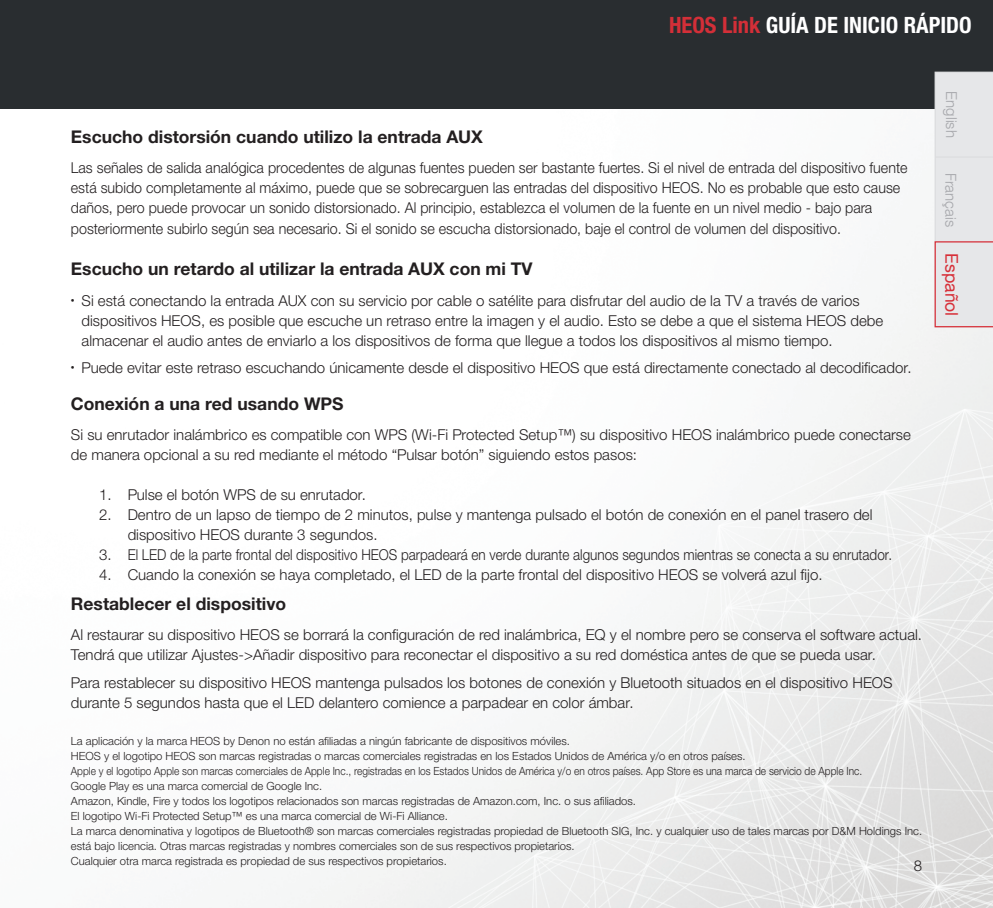
<style>
.page{position:relative;width:993px;height:908px;background:#fff}
.page>*{position:absolute;margin:0;border:0;box-sizing:border-box;transform-origin:0 0}
.t1{font:700 condensed 22.5px "Helvetica Neue LTW1 G";color:#fff}
.t2{font:700 17.5px "Helvetica Neue LTW1 G";color:#231f20}
.t3{font:17.5px "Helvetica Neue LT Com";color:#d73039}
.t4{font:300 15px/20px "Helvetica Neue LTW1 G";color:#231f20}
.t5{font:300 15px/20.5px "Helvetica Neue LTW1 G";color:#231f20;scale:.95 1}
.t6{font:300 15px "Helvetica Neue LT Com";color:#a8a9ad}
.t7{font:300 11.25px/15px "Helvetica Neue LTW1 G";color:#231f20}
.s1{color:#d32f38}
</style>
<div class="page">
<img style="left:592px;top:244px;width:400px;height:663px">
<div style="left:0;top:0;width:992px;height:109px;background:#292d30"></div>
<div style="left:934px;top:72px;width:58px;height:255px;background:#e6e7e9"></div>
<h1 class="t1" style="left:669px;top:12px;width:304px"><span class="s1">HEOS Link</span> GUÍA DE INICIO RÁPIDO</h1>
<p class="t2" style="left:71px;top:126px;width:413px">Escucho distorsión cuando utilizo la entrada AUX</p>
<p class="t5" style="left:71px;top:157px;width:881px">Las señales de salida analógica procedentes de algunas fuentes pueden ser bastante fuertes. Si el nivel de entrada del dispositivo fuente está subido completamente al máximo, puede que se sobrecarguen las entradas del dispositivo HEOS. No es probable que esto cause daños, pero puede provocar un sonido distorsionado. Al principio, establezca el volumen de la fuente en un nivel medio - bajo para posteriormente subirlo según sea necesario. Si el sonido se escucha distorsionado, baje el control de volumen del dispositivo.</p>
<p class="t2" style="left:71px;top:258px;width:463px">Escucho un retardo al utilizar la entrada AUX con mi TV</p>
<p class="t4" style="left:81px;top:290px;width:803px;text-indent:-11px"><sup>•</sup> Si está conectando la entrada AUX con su servicio por cable o satélite para disfrutar del audio de la TV a través de varios dispositivos HEOS, es posible que escuche un retraso entre la imagen y el audio. Esto se debe a que el sistema HEOS debe almacenar el audio antes de enviarlo a los dispositivos de forma que llegue a todos los dispositivos al mismo tiempo.</p>
<p class="t4" style="left:71px;top:357px;width:841px"><sup>•</sup> Puede evitar este retraso escuchando únicamente desde el dispositivo HEOS que está directamente conectado al decodificador.</p>
<p class="t2" style="left:71px;top:392px;width:274px">Conexión a una red usando WPS</p>
<p class="t4" style="left:71px;top:424px;width:841px">Si su enrutador inalámbrico es compatible con WPS (Wi-Fi Protected Setup™) su dispositivo HEOS inalámbrico puede conectarse de manera opcional a su red mediante el método “Pulsar botón” siguiendo estos pasos:</p>
<p class="t4" style="left:99px;top:484px;width:268px">1. Pulse el botón WPS de su enrutador.</p>
<p class="t4" style="left:128px;top:504px;width:746px;text-indent:-28px">2. Dentro de un lapso de tiempo de 2 minutos, pulse y mantenga pulsado el botón de conexión en el panel trasero del dispositivo HEOS durante 3 segundos.</p>
<p class="t4" style="left:99px;top:544px;width:794px">3. El LED de la parte frontal del dispositivo HEOS parpadeará en verde durante algunos segundos mientras se conecta a su enrutador.</p>
<p class="t4" style="left:99px;top:564px;width:724px">4. Cuando la conexión se haya completado, el LED de la parte frontal del dispositivo HEOS se volverá azul fijo.</p>
<p class="t2" style="left:71px;top:592px;width:217px">Restablecer el dispositivo</p>
<p class="t4" style="left:71px;top:624px;width:852px">Al restaurar su dispositivo HEOS se borrará la configuración de red inalámbrica, EQ y el nombre pero se conserva el software actual.<br>Tendrá que utilizar Ajustes-&gt;Añadir dispositivo para reconectar el dispositivo a su red doméstica antes de que se pueda usar.</p>
<p class="t4" style="left:71px;top:672px;width:822px">Para restablecer su dispositivo HEOS mantenga pulsados los botones de conexión y Bluetooth situados en el dispositivo HEOS durante 5 segundos hasta que el LED delantero comience a parpadear en color ámbar.</p>
<p class="t7" style="left:71px;top:732px;width:852px">La aplicación y la marca HEOS by Denon no están afiliadas a ningún fabricante de dispositivos móviles.<br>HEOS y el logotipo HEOS son marcas registradas o marcas comerciales registradas en los Estados Unidos de América y/o en otros países.<br>Apple y el logotipo Apple son marcas comerciales de Apple Inc., registradas en los Estados Unidos de América y/o en otros países. App Store es una marca de servicio de Apple Inc.<br>Google Play es una marca comercial de Google Inc.<br>Amazon, Kindle, Fire y todos los logotipos relacionados son marcas registradas de Amazon.com, Inc. o sus afiliados.<br>El logotipo Wi-Fi Protected Setup™ es una marca comercial de Wi-Fi Alliance.<br>La marca denominativa y logotipos de Bluetooth® son marcas comerciales registradas propiedad de Bluetooth SIG, Inc. y cualquier uso de tales marcas por D&amp;M Holdings Inc. está bajo licencia. Otras marcas registradas y nombres comerciales son de sus respectivos propietarios.<br>Cualquier otra marca registrada es propiedad de sus respectivos propietarios.</p>
<p class="t4" style="left:913px;top:855px;width:10px">8</p>
<p class="t6" style="left:960px;top:91px;width:48px;rotate:90deg">English</p>
<p class="t6" style="left:959px;top:172px;width:56px;rotate:90deg">Français</p>
<p class="t3" style="left:962px;top:253px;width:64px;rotate:90deg">Español</p>
</div>
